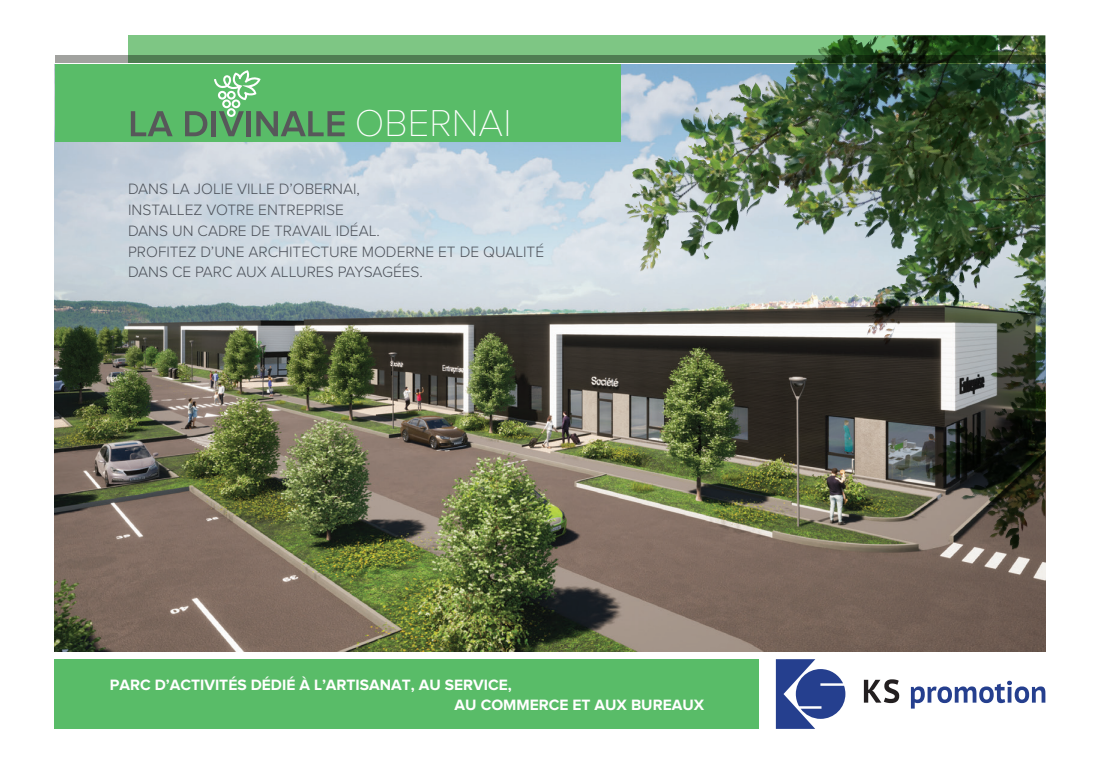
<style>
.page{position:relative;width:1099px;height:780px;background:#fff}
.page>*{position:absolute;margin:0;border:0;box-sizing:border-box;transform-origin:0 0}
.t1{font:100 38.75px "Proxima Nova T";color:#fff}
.t2{font:300 15.5px/20.8px "Proxima Nova";color:#4d525a}
.t3{font:700 15.5px/19.4px "Proxima Nova";color:#fff}
</style>
<div class="page">
<svg style="left:128px;top:35px;width:869px;height:21px;background:#6eb072"></svg>
<img style="left:55px;top:65px;width:990px;height:586px">
<div style="left:55px;top:65px;width:565px;height:77px;background:#59bc68"></div>
<svg style="left:131px;top:111px;width:42px;height:25px"></svg>
<svg style="left:185px;top:111px;width:22px;height:25px"></svg>
<hr style="left:212px;top:111px;width:4px;height:25px;background:#57585a">
<svg style="left:214px;top:70px;width:130px;height:66px"></svg>
<div style="left:55px;top:659px;width:704px;height:69px;background:#59bc68"></div>
<svg style="left:55px;top:56px;width:990px;height:7px;background:#4c724d"></svg>
<img style="left:739px;top:35px;width:155px;height:66px">
<svg style="left:863px;top:679px;width:36px;height:24px"></svg>
<svg style="left:910px;top:680px;width:135px;height:28px"></svg>
<svg style="left:775px;top:659px;width:70px;height:69px"></svg>
<h1 class="t1" style="left:355px;top:94px;width:158px">OBERNAI</h1>
<p class="t2" style="left:128px;top:178px;width:417px">DANS LA JOLIE VILLE D’OBERNAI,<br>INSTALLEZ VOTRE ENTREPRISE<br>DANS UN CADRE DE TRAVAIL IDÉAL.<br>PROFITEZ D’UNE ARCHITECTURE MODERNE ET DE QUALITÉ DANS CE PARC AUX ALLURES PAYSAGÉES.</p>
<p class="t3" style="left:454px;top:676px;width:251px;text-indent:-345px">PARC D’ACTIVITÉS DÉDIÉ À L’ARTISANAT, AU SERVICE,<br>AU COMMERCE ET AUX BUREAUX</p>
</div>
